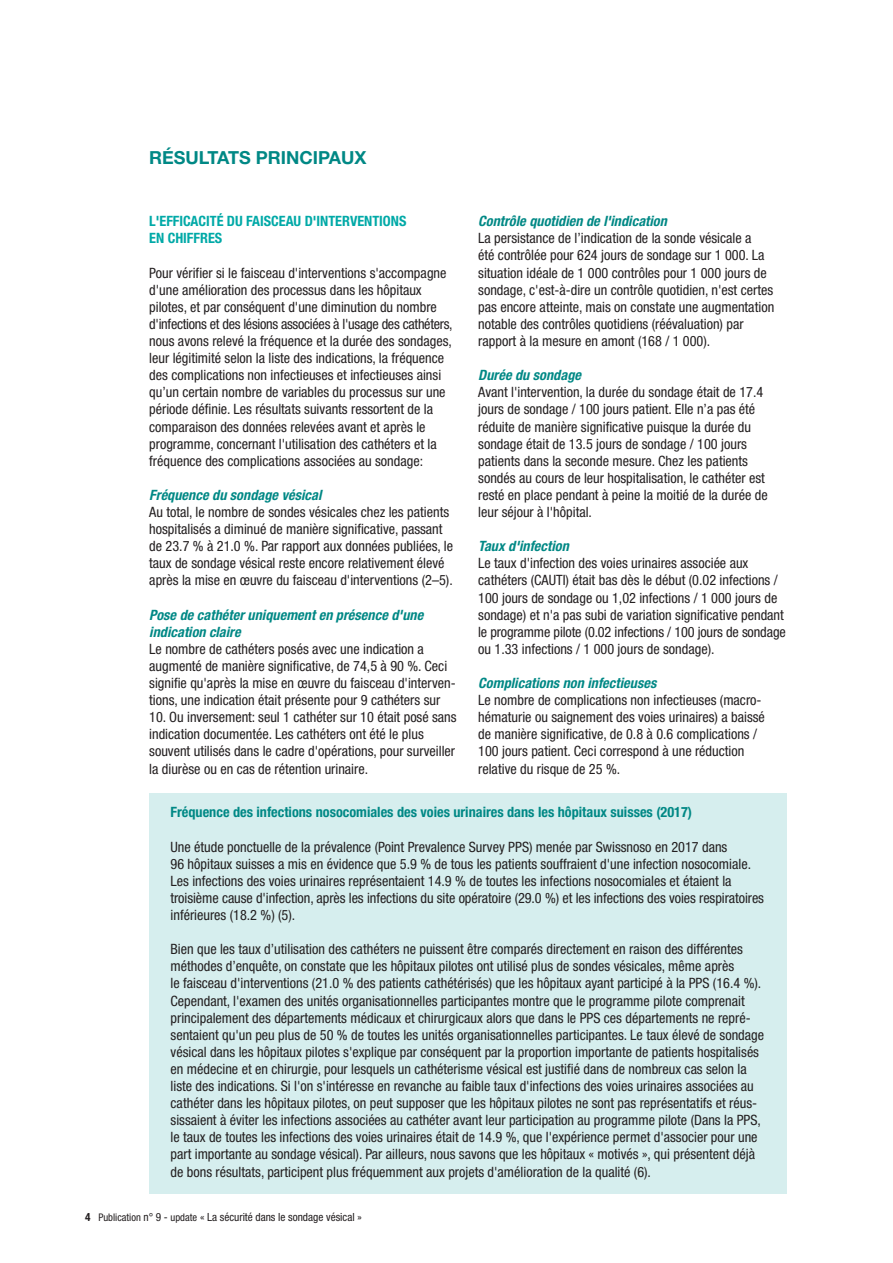
<style>
.page{position:relative;width:893px;height:1263px;background:#fff}
.page>*{position:absolute;margin:0;border:0;box-sizing:border-box;transform-origin:0 0}
.t1{font:700 18px "Helvetica Neue";color:#008885}
.t2{font:condensed 14.25px/17.1px "Helvetica Neue";color:#231f20}
.t3{font:italic 700 condensed 14.25px/17.1px "Helvetica Neue";letter-spacing:.005em;color:#008885}
.t4{font:700 condensed 14.25px "Helvetica Neue";color:#008885}
.t5{font:700 condensed 14.25px/17.1px "Helvetica Neue";color:#00a9a7}
.t6{font:condensed 11.25px "Helvetica Neue";color:#231f20}
.s1{font-weight:700}
.s2{font-size:10.5px}
</style>
<div class="page">
<div style="left:149px;top:793px;width:638px;height:401px;background:#d6eeee"></div>
<p class="t1" style="left:149px;top:151px;width:219px">RÉSULTATS PRINCIPAUX</p>
<p class="t5" style="left:149px;top:214px;width:259px">L'EFFICACITÉ DU FAISCEAU D'INTERVENTIONS<br>EN CHIFFRES</p>
<p class="t2" style="left:149px;top:265px;width:305px">Pour vérifier si le faisceau d'interventions s'accompagne d'une amélioration des processus dans les hôpitaux pilotes, et par conséquent d'une diminution du nombre d'infections et des lésions associées à l'usage des cathéters, nous avons relevé la fréquence et la durée des sondages, leur légitimité selon la liste des indications, la fréquence des complications non infectieuses et infectieuses ainsi qu’un certain nombre de variables du processus sur une période définie. Les résultats suivants ressortent de la comparaison des données relevées avant et après le programme, concernant l'utilisation des cathéters et la fréquence des complications associées au sondage:</p>
<p class="t3" style="left:149px;top:487px;width:174px">Fréquence du sondage vésical</p>
<p class="t2" style="left:149px;top:505px;width:305px">Au total, le nombre de sondes vésicales chez les patients hospitalisés a diminué de manière significative, passant de 23.7 % à 21.0 %. Par rapport aux données publiées, le taux de sondage vésical reste encore relativement élevé après la mise en œuvre du faisceau d'interventions (2–5).</p>
<p class="t3" style="left:149px;top:607px;width:276px">Pose de cathéter uniquement en présence d'une indication claire</p>
<p class="t2" style="left:149px;top:641px;width:308px">Le nombre de cathéters posés avec une indication a augmenté de manière significative, de 74,5 à 90 %. Ceci signifie qu'après la mise en œuvre du faisceau d'interven&shy;tions, une indication était présente pour 9 cathéters sur</p>
<p class="t2" style="left:149px;top:710px;width:309px">10. Ou inversement: seul 1 cathéter sur 10 était posé sans indication documentée. Les cathéters ont été le plus souvent utilisés dans le cadre d'opérations, pour surveiller la diurèse ou en cas de rétention urinaire.</p>
<p class="t3" style="left:478px;top:214px;width:190px">Contrôle quotidien de l'indication</p>
<p class="t2" style="left:478px;top:231px;width:298px">La persistance de l’indication de la sonde vésicale a<br>été contrôlée pour 624 jours de sondage sur 1 000. La situation idéale de 1 000 contrôles pour 1 000 jours de sondage, c'est-à-dire un contrôle quotidien, n'est certes pas encore atteinte, mais on constate une augmentation notable des contrôles quotidiens (réévaluation) par rapport à la mesure en amont (168 / 1 000).</p>
<p class="t3" style="left:478px;top:368px;width:104px">Durée du sondage</p>
<p class="t2" style="left:478px;top:385px;width:291px">Avant l'intervention, la durée du sondage était de 17.4 jours de sondage / 100 jours patient. Elle n’a pas été réduite de manière significative puisque la durée du sondage était de 13.5 jours de sondage / 100 jours patients dans la seconde mesure. Chez les patients sondés au cours de leur hospitalisation, le cathéter est resté en place pendant à peine la moitié de la durée de leur séjour à l'hôpital.</p>
<p class="t3" style="left:478px;top:539px;width:92px">Taux d'infection</p>
<p class="t2" style="left:478px;top:556px;width:309px">Le taux d'infection des voies urinaires associée aux cathéters (CAUTI) était bas dès le début (0.02 infections / 100 jours de sondage ou 1,02 infections / 1 000 jours de sondage) et n'a pas subi de variation significative pendant le programme pilote (0.02 infections / 100 jours de sondage ou 1.33 infections / 1 000 jours de sondage).</p>
<p class="t3" style="left:478px;top:676px;width:180px">Complications non infectieuses</p>
<p class="t2" style="left:478px;top:693px;width:288px">Le nombre de complications non infectieuses (macro&shy;hématurie ou saignement des voies urinaires) a baissé de manière significative, de 0.8 à 0.6 complications / 100 jours patient. Ceci correspond à une réduction relative du risque de 25 %.</p>
<p class="t4" style="left:171px;top:807px;width:523px">Fréquence des infections nosocomiales des voies urinaires dans les hôpitaux suisses (2017)</p>
<p class="t2" style="left:171px;top:839px;width:595px">Une étude ponctuelle de la prévalence (Point Prevalence Survey PPS) menée par Swissnoso en 2017 dans<br>96 hôpitaux suisses a mis en évidence que 5.9 % de tous les patients souffraient d'une infection nosocomiale.<br>Les infections des voies urinaires représentaient 14.9 % de toutes les infections nosocomiales et étaient la troisième cause d'infection, après les infections du site opératoire (29.0 %) et les infections des voies respiratoires inférieures (18.2 %) (5).</p>
<p class="t2" style="left:171px;top:942px;width:595px">Bien que les taux d’utilisation des cathéters ne puissent être comparés directement en raison des différentes méthodes d’enquête, on constate que les hôpitaux pilotes ont utilisé plus de sondes vésicales, même après<br>le faisceau d'interventions (21.0 % des patients cathétérisés) que les hôpitaux ayant participé à la PPS (16.4 %).<br>Cependant, l'examen des unités organisationnelles participantes montre que le programme pilote comprenait principalement des départements médicaux et chirurgicaux alors que dans le PPS ces départements ne repré&shy;sentaient qu'un peu plus de 50 % de toutes les unités organisationnelles participantes. Le taux élevé de sondage vésical dans les hôpitaux pilotes s'explique par conséquent par la proportion importante de patients hospitalisés en médecine et en chirurgie, pour lesquels un cathéterisme vésical est justifié dans de nombreux cas selon la liste des indications. Si l'on s'intéresse en revanche au faible taux d'infections des voies urinaires associées au cathéter dans les hôpitaux pilotes, on peut supposer que les hôpitaux pilotes ne sont pas représentatifs et réus&shy;sissaient à éviter les infections associées au cathéter avant leur participation au programme pilote (Dans la PPS, le taux de toutes les infections des voies urinaires était de 14.9 %, que l'expérience permet d'associer pour une part importante au sondage vésical). Par ailleurs, nous savons que les hôpitaux « motivés », qui présentent déjà de bons résultats, participent plus fréquemment aux projets d'amélioration de la qualité (6).</p>
<p class="t6" style="left:85px;top:1213px;width:278px"><span class="s1">4</span> <span class="s2">Publication</span> n° 9 - <span class="s2">update</span> « La sécurité dans le sondage vésical »</p>
</div>
